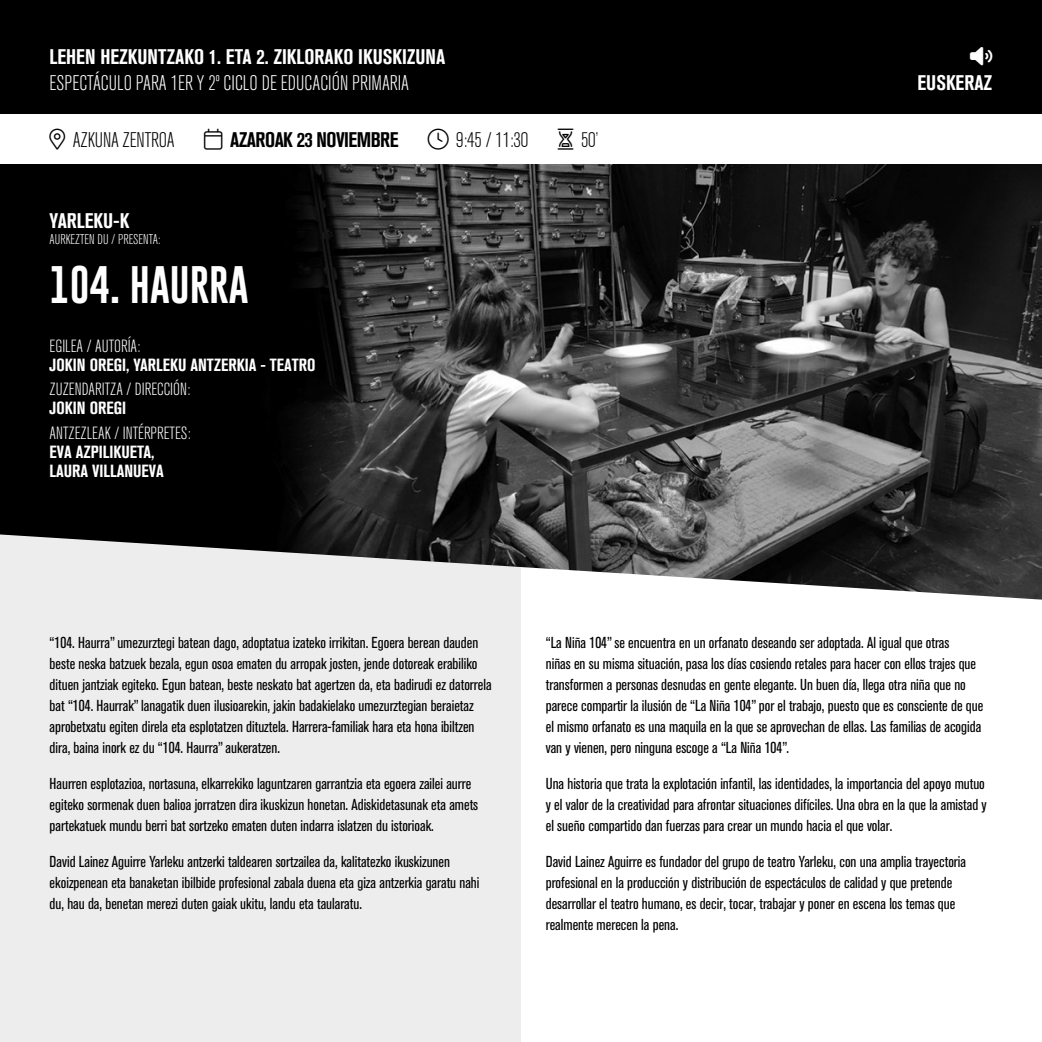
<style>
.page{position:relative;width:1042px;height:1042px;background:#fff}
.page>*{position:absolute;margin:0;border:0;box-sizing:border-box;transform-origin:0 0}
.t1{font:38.5px "Gobold Lowplus";color:#fff}
.t2{font:300 condensed 21px/25.2px "Akzidenz Grotesk BQ";color:#fff}
.t3{font:300 condensed 21px "Akzidenz Grotesk BQ";letter-spacing:-.01em;color:#000}
.t4{font:700 condensed 21px "Akzidenz Grotesk BQ";letter-spacing:-.025em;color:#000}
.t5{font:700 condensed 21px/25.2px "Akzidenz Grotesk BQ";color:#fff;text-align:right}
.t6{font:700 condensed 17.5px/19.2px "Akzidenz Grotesk BQ";color:#fff}
.t7{font:300 condensed 17.5px/19.2px "Akzidenz Grotesk BQ";color:#fff}
.Texto_espectáculos{font:condensed 15.75px/21px "Akzidenz Grotesk BQ";color:#000}
.t8{font:300 condensed 14px "Akzidenz Grotesk BQ";color:#fff}
.s1{font-weight:700}
.s2{font-weight:300}
</style>
<div class="page">
<div style="left:0;top:599px;width:521px;height:443px;background:#ededed"></div>
<img style="left:0;top:164px;width:1042px;height:435px">
<div style="left:0;top:0;width:1042px;height:114px;background:#000"></div>
<p class="t2" style="left:50px;top:45px;width:397px"><span class="s1">LEHEN HEZKUNTZAKO 1. ETA 2. ZIKLORAKO IKUSKIZUNA<br></span>ESPECTÁCULO PARA 1ER Y 2º CICLO DE EDUCACIÓN PRIMARIA</p>
<p class="t5" style="left:917px;top:45px;width:76px">◻<br>EUSKERAZ</p>
<p class="t3" style="left:73px;top:129px;width:103px">AZKUNA ZENTROA</p>
<p class="t4" style="left:204px;top:128px;width:196px">✓ AZAROAK 23 NOVIEMBRE</p>
<p class="t3" style="left:456px;top:129px;width:74px">9:45 / 11:30</p>
<p class="t3" style="left:581px;top:129px;width:19px">50’</p>
<p class="t5" style="left:50px;top:208px;width:81px">YARLEKU-K</p>
<p class="t8" style="left:50px;top:232px;width:112px">AURKEZTEN DU / PRESENTA:</p>
<p class="t1" style="left:50px;top:259px;width:201px">104. HAURRA</p>
<p class="t7" style="left:50px;top:336px;width:92px">EGILEA / AUTORÍA:</p>
<p class="t6" style="left:50px;top:355px;width:267px">JOKIN OREGI, YARLEKU ANTZERKIA - TEATRO</p>
<p class="t7" style="left:50px;top:380px;width:142px">ZUZENDARITZA / DIRECCIÓN:<br><span class="s1">JOKIN OREGI</span></p>
<p class="t6" style="left:50px;top:423px;width:143px"><span class="s2">ANTZEZLEAK / INTÉRPRETES:<br></span>EVA AZPILIKUETA,<br>LAURA VILLANUEVA</p>
<p class="Texto_espectáculos" style="left:50px;top:632px;width:443px">“104. Haurra” umezurztegi batean dago, adoptatua izateko irrikitan. Egoera berean dauden beste neska batzuek bezala, egun osoa ematen du arropak josten, jende dotoreak erabiliko dituen jantziak egiteko. Egun batean, beste neskato bat agertzen da, eta badirudi ez datorrela bat “104. Haurrak” lanagatik duen ilusioarekin, jakin badakielako umezurztegian beraietaz aprobetxatu egiten direla eta esplotatzen dituztela. Harrera-familiak hara eta hona ibiltzen dira, baina inork ez du “104. Haurra” aukeratzen.</p>
<p class="Texto_espectáculos" style="left:50px;top:773px;width:430px">Haurren esplotazioa, nortasuna, elkarrekiko laguntzaren garrantzia eta egoera zailei aurre egiteko sormenak duen balioa jorratzen dira ikuskizun honetan. Adiskidetasunak eta amets partekatuek mundu berri bat sortzeko ematen duten indarra islatzen du istorioak.</p>
<p class="Texto_espectáculos" style="left:50px;top:851px;width:431px">David Lainez Aguirre Yarleku antzerki taldearen sortzailea da, kalitatezko ikuskizunen ekoizpenean eta banaketan ibilbide profesional zabala duena eta giza antzerkia garatu nahi du, hau da, benetan merezi duten gaiak ukitu, landu eta taularatu.</p>
<p class="Texto_espectáculos" style="left:546px;top:632px;width:439px">“La Niña 104” se encuentra en un orfanato deseando ser adoptada. Al igual que otras<br>niñas en su misma situación, pasa los días cosiendo retales para hacer con ellos trajes que transformen a personas desnudas en gente elegante. Un buen día, llega otra niña que no parece compartir la ilusión de “La Niña 104” por el trabajo, puesto que es consciente de que el mismo orfanato es una maquila en la que se aprovechan de ellas. Las familias de acogida van y vienen, pero ninguna escoge a “La Niña 104”.</p>
<p class="Texto_espectáculos" style="left:546px;top:773px;width:442px">Una historia que trata la explotación infantil, las identidades, la importancia del apoyo mutuo y el valor de la creatividad para afrontar situaciones difíciles. Una obra en la que la amistad y el sueño compartido dan fuerzas para crear un mundo hacia el que volar.</p>
<p class="Texto_espectáculos" style="left:546px;top:851px;width:422px">David Lainez Aguirre es fundador del grupo de teatro Yarleku, con una amplia trayectoria profesional en la producción y distribución de espectáculos de calidad y que pretende desarrollar el teatro humano, es decir, tocar, trabajar y poner en escena los temas que realmente merecen la pena.</p>
</div>
